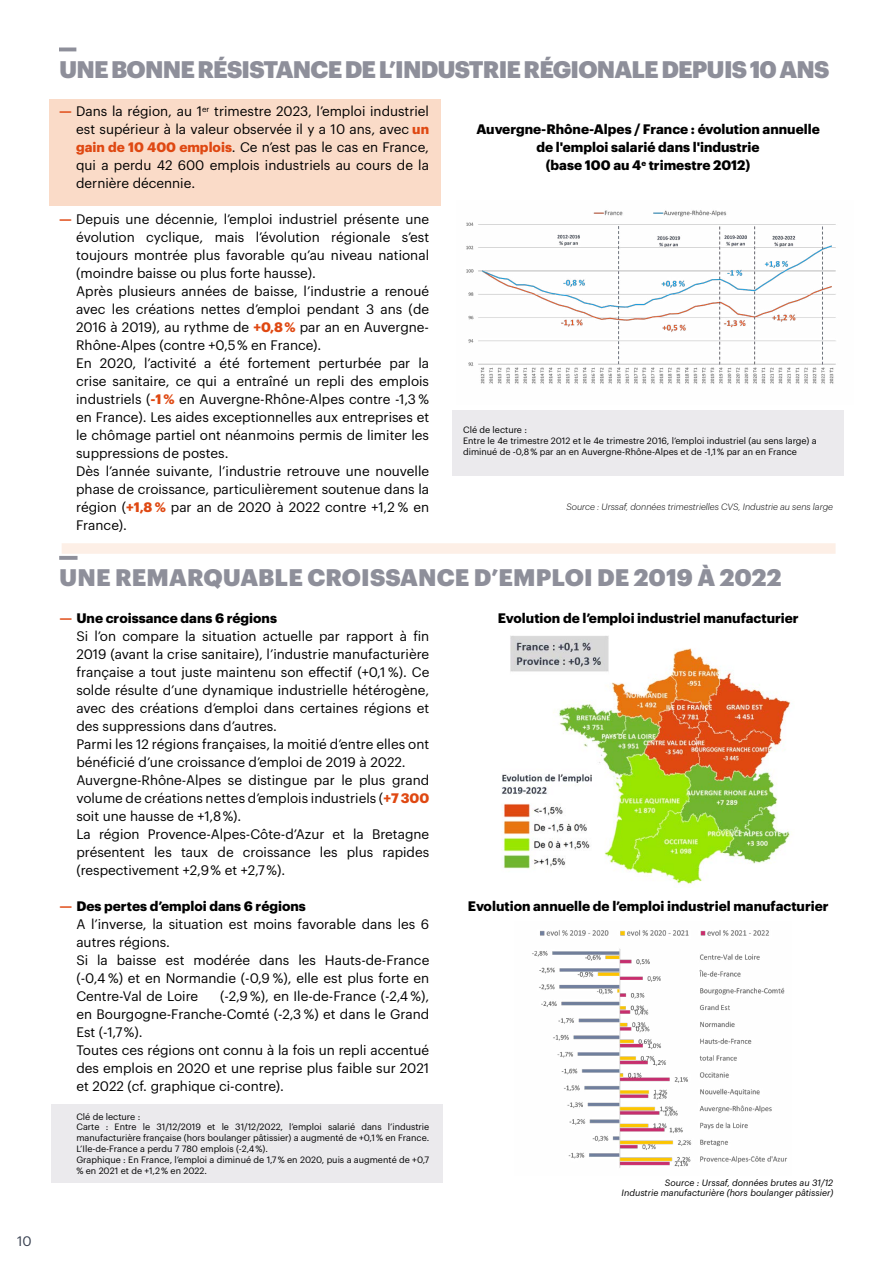
<style>
.page{position:relative;width:893px;height:1263px;background:#fff}
.page>*{position:absolute;margin:0;border:0;box-sizing:border-box;transform-origin:0 0}
.t1{font:900 23.55px "Graphik";letter-spacing:-.035em;color:#8e8f9a}
.t2{font:900 23.55px "Graphik";letter-spacing:.005em;color:#8e8f9a}
.t3{font:13.5px/18px "Graphik";color:#000}
.t4{font:700 13.5px/18px "Graphik";color:#000;text-align:center}
.t5{font:13.5px "Graphik";color:#384050}
.t6{font:9px/10.8px "Graphik";color:#000}
.t7{font:italic 9px/10.1px "Graphik";color:#000;text-align:right}
.t8{font:italic 300 9px "Graphik";color:#000}
.s1{font-weight:700;color:#df4812}
.s2{font-weight:700}
</style>
<div class="page">
<div style="left:49px;top:99px;width:391px;height:106px;background:#fadbc8"></div>
<div style="left:51px;top:1104px;width:391px;height:79px;background:#ebeaed"></div>
<div style="left:453px;top:410px;width:391px;height:66px;background:#ebeaed"></div>
<svg style="left:59px;top:556px;width:19px;height:4px"></svg>
<hr style="left:59px;top:48px;width:17px;height:3px;background:#8e8f9a">
<img style="left:466px;top:210px;width:370px;height:174px">
<img style="left:501px;top:636px;width:289px;height:248px">
<div style="left:62px;top:543px;width:774px;height:11px;background:#fdefe6"></div>
<img style="left:532px;top:930px;width:255px;height:238px">
<p class="t5" style="left:17px;top:1231px;width:16px">10</p>
<h1 class="t1" style="left:59px;top:51px;width:772px">UNE BONNE RÉSISTANCE DE L’INDUSTRIE RÉGIONALE DEPUIS 10 ANS</h1>
<p class="t3" style="left:76px;top:101px;width:354px;text-align:justify;text-indent:-17px"><span class="s1">—</span> Dans la région, au 1<sup>er</sup> trimestre 2023, l’emploi industriel est supérieur à la valeur observée il y a 10 ans, avec <span class="s1">un gain de 10 400 emplois</span>. Ce n’est pas le cas en France, qui a perdu 42 600 emplois industriels au cours de la dernière décennie.</p>
<p class="t3" style="left:76px;top:209px;width:354px;text-indent:-17px"><span class="s1">—</span> Depuis une décennie, l’emploi industriel présente une évolution cyclique, mais l’évolution régionale s’est toujours montrée plus favorable qu’au niveau national (moindre baisse ou plus forte hausse).<br>Après plusieurs années de baisse, l’industrie a renoué avec les créations nettes d’emploi pendant 3 ans (de 2016 à 2019), au rythme de <span class="s1">+0,8 %</span> par an en Auvergne-Rhône-Alpes (contre +0,5 % en France).<br>En 2020, l’activité a été fortement perturbée par la crise sanitaire, ce qui a entraîné un repli des emplois industriels (<span class="s1">-1 %</span> en Auvergne-Rhône-Alpes contre -1,3 % en France). Les aides exceptionnelles aux entreprises et le chômage partiel ont néanmoins permis de limiter les suppressions de postes.<br>Dès l’année suivante, l’industrie retrouve une nouvelle phase de croissance, particulièrement soutenue dans la région (<span class="s1">+1,8 %</span> par an de 2020 à 2022 contre +1,2 % en France).</p>
<p class="t4" style="left:476px;top:119px;width:345px">Auvergne-Rhône-Alpes / France : évolution annuelle de l'emploi salarié dans l'industrie<br>(base 100 au 4<sup>e</sup> trimestre 2012)</p>
<p class="t6" style="left:463px;top:424px;width:355px">Clé de lecture :<br>Entre le 4e trimestre 2012 et le 4e trimestre 2016, l’emploi industriel (au sens large) a diminué de -0,8 % par an en Auvergne-Rhône-Alpes et de -1,1 % par an en France</p>
<p class="t8" style="left:566px;top:500px;width:268px">Source : Urssaf, données trimestrielles CVS, Industrie au sens large</p>
<h1 class="t2" style="left:59px;top:559px;width:724px">UNE REMARQUABLE CROISSANCE D’EMPLOI DE 2019 À 2022</h1>
<p class="t3" style="left:76px;top:608px;width:354px;text-indent:-17px"><span class="s1">—</span> <span class="s2">Une croissance dans 6 régions<br></span>Si l’on compare la situation actuelle par rapport à fin 2019 (avant la crise sanitaire), l’industrie manufacturière française a tout juste maintenu son effectif (+0,1 %). Ce solde résulte d’une dynamique industrielle hétérogène, avec des créations d’emploi dans certaines régions et des suppressions dans d’autres.<br>Parmi les 12 régions françaises, la moitié d’entre elles ont bénéficié d’une croissance d’emploi de 2019 à 2022.<br>Auvergne-Rhône-Alpes se distingue par le plus grand volume de créations nettes d’emplois industriels (<span class="s1">+7 300 </span>soit une hausse de +1,8 %).<br>La région Provence-Alpes-Côte-d’Azur et la Bretagne présentent les taux de croissance les plus rapides (respectivement +2,9 % et +2,7 %).</p>
<p class="t3" style="left:76px;top:896px;width:354px;text-indent:-17px"><span class="s1">—</span> <span class="s2">Des pertes d’emploi dans 6 régions<br></span>A l’inverse, la situation est moins favorable dans les 6 autres régions.<br>Si la baisse est modérée dans les Hauts-de-France (-0,4 %) et en Normandie (-0,9 %), elle est plus forte en Centre-Val de Loire</p>
<p class="t3" style="left:76px;top:986px;width:354px;text-indent:144px">(-2,9 %), en Ile-de-France (-2,4 %), en Bourgogne-Franche-Comté (-2,3 %) et dans le Grand Est (-1,7 %).<br>Toutes ces régions ont connu à la fois un repli accentué des emplois en 2020 et une reprise plus faible sur 2021 et 2022 (cf. graphique ci-contre).</p>
<p class="t6" style="left:76px;top:1110px;width:354px">Clé de lecture :<br>Carte : Entre le 31/12/2019 et le 31/12/2022, l’emploi salarié dans l’industrie manufacturière française (hors boulanger pâtissier) a augmenté de +0,1 % en France.<br>L’Ile-de-France a perdu 7 780 emplois (-2,4 %).<br>Graphique : En France, l’emploi a diminué de 1,7 % en 2020, puis a augmenté de +0,7 % en 2021 et de +1,2 % en 2022.</p>
<p class="t4" style="left:498px;top:608px;width:302px">Evolution de l’emploi industriel manufacturier</p>
<p class="t4" style="left:468px;top:896px;width:362px">Evolution annuelle de l’emploi industriel manufacturier</p>
<p class="t7" style="left:622px;top:1177px;width:213px">Source : Urssaf, données brutes au 31/12<br>Industrie manufacturière (hors boulanger pâtissier)</p>
</div>
